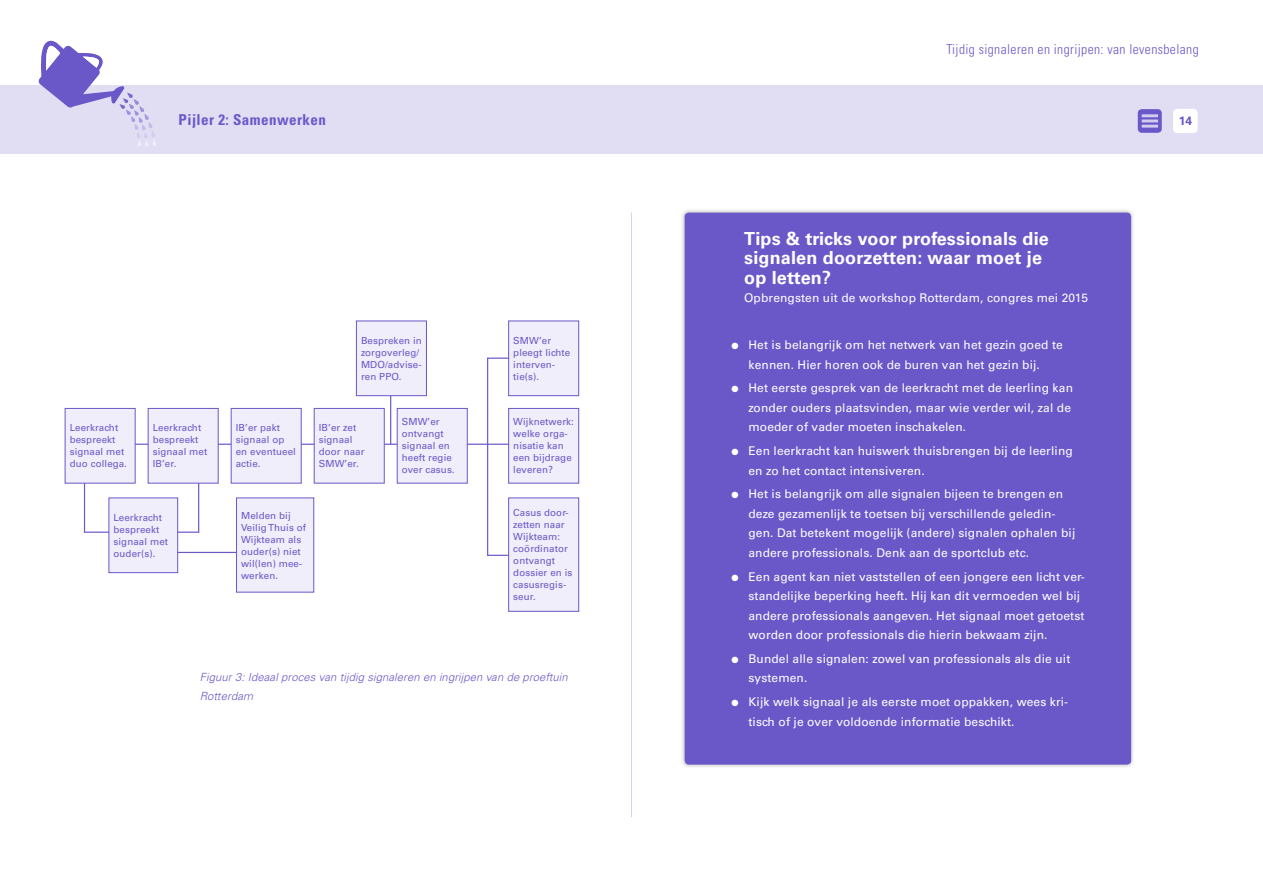
<style>
.page{position:relative;width:1263px;height:893px;background:#fff}
.page>*{position:absolute;margin:0;border:0;box-sizing:border-box;transform-origin:0 0}
.t1{font:700 18px/19.5px "Univers";letter-spacing:.01em;color:#fff}
.t2{font:700 condensed 15px "Univers";letter-spacing:.03em;color:#6a58c9}
.t3{font:300 condensed 13.65px "Univers";letter-spacing:.03em;color:#6a58c9}
.t4{font:12px/19.5px "Univers";letter-spacing:.01em;color:#fff}
.t5{font:700 12px "Univers";color:#6a58c9}
.t6{font:italic 300 11.25px/19.5px "Univers";letter-spacing:.01em;color:#6a58c9}
.t7{font:9.75px/12px "Univers";letter-spacing:.01em;color:#6a58c9}
</style>
<div class="page">
<hr style="left:631px;top:213px;width:1px;height:604px;background:#d7d2f0">
<div style="left:681px;top:209px;width:454px;height:560px;background:#181716;opacity:.3"></div>
<div style="left:685px;top:213px;width:446px;height:552px;background:#6a58c9;border-radius:4px"></div>
<div style="left:0;top:85px;width:1263px;height:68px;background:#e1def4"></div>
<svg style="left:38px;top:40px;width:118px;height:106px"></svg>
<div style="left:1173px;top:109px;width:25px;height:24px;background:#fff;border-radius:4px"></div>
<svg style="left:1138px;top:109px;width:24px;height:24px"></svg>
<hr style="left:1142px;top:114px;width:16px;height:3px;background:#d2cdef">
<svg style="left:1142px;top:120px;width:16px;height:2px"></svg>
<hr style="left:1142px;top:125px;width:16px;height:3px;background:#d2cdef">
<hr style="left:390px;top:383px;width:1px;height:62px;background:#6a58c9">
<hr style="left:173px;top:552px;width:82px;height:1px;background:#6a58c9">
<hr style="left:118px;top:444px;width:426px;height:1px;background:#6a58c9">
<svg style="left:64px;top:408px;width:155px;height:165px"></svg>
<svg style="left:230px;top:408px;width:72px;height:76px;background:#e9e6f7"></svg>
<div style="left:236px;top:497px;width:78px;height:96px;background:#f0eefa"></div>
<svg style="left:313px;top:408px;width:72px;height:76px;background:#e9e6f7"></svg>
<svg style="left:396px;top:408px;width:72px;height:76px;background:#e9e6f7"></svg>
<div style="left:356px;top:320px;width:71px;height:76px;background:#f0eefa"></div>
<svg style="left:486px;top:320px;width:93px;height:292px"></svg>
<p class="t3" style="left:946px;top:41px;width:254px">Tijdig signaleren en ingrijpen: van levensbelang</p>
<p class="t2" style="left:179px;top:110px;width:149px">Pijler 2: Samenwerken</p>
<p class="t5" style="left:1179px;top:113px;width:15px">14</p>
<p class="t7" style="left:361px;top:335px;width:62px">Bespreken in zorgoverleg/<br>MDO/advise&shy;ren PPO.</p>
<p class="t7" style="left:513px;top:335px;width:59px">SMW’er pleegt lichte interven&shy;tie(s).</p>
<p class="t7" style="left:70px;top:422px;width:59px">Leerkracht bespreekt signaal met duo collega.</p>
<p class="t7" style="left:153px;top:422px;width:56px">Leerkracht bespreekt signaal met<br>IB’er.</p>
<p class="t7" style="left:236px;top:422px;width:62px">IB’er pakt signaal op en eventueel actie.</p>
<p class="t7" style="left:114px;top:511px;width:56px">Leerkracht bespreekt signaal met ouder(s).</p>
<p class="t7" style="left:241px;top:509px;width:66px">Melden bij<br>Veilig Thuis of<br>Wijkteam als ouder(s) niet wil(len) mee&shy;werken.</p>
<p class="t7" style="left:319px;top:422px;width:47px">IB’er zet signaal door naar<br>SMW’er.</p>
<p class="t7" style="left:402px;top:416px;width:54px">SMW’er ontvangt signaal en heeft regie over casus.</p>
<p class="t7" style="left:513px;top:416px;width:62px">Wijknetwerk: welke orga&shy;nisatie kan een bijdrage leveren?</p>
<p class="t7" style="left:513px;top:507px;width:61px">Casus door&shy;zetten naar<br>Wijkteam: coördinator ontvangt dossier en is casusregis&shy;seur.</p>
<p class="t6" style="left:200px;top:667px;width:369px">Figuur 3: Ideaal proces van tijdig signaleren en ingrijpen van de proeftuin<br>Rotterdam</p>
<h1 class="t1" style="left:744px;top:229px;width:306px">Tips &amp; tricks voor professionals die signalen doorzetten: waar moet je op letten?</h1>
<p class="t4" style="left:744px;top:288px;width:345px">Opbrengsten uit de workshop Rotterdam, congres mei 2015</p>
<p class="t4" style="left:731px;top:335px;width:333px;text-align:center">● Het is belangrijk om het netwerk van het gezin goed te kennen. Hier horen ook de buren van het gezin bij.</p>
<p class="t4" style="left:748px;top:378px;width:326px;text-indent:-17px">● Het eerste gesprek van de leerkracht met de leerling kan zonder ouders plaatsvinden, maar wie verder wil, zal de moeder of vader moeten inschakelen.</p>
<p class="t4" style="left:748px;top:441px;width:326px;text-indent:-17px">● Een leerkracht kan huiswerk thuisbrengen bij de leerling en zo het contact intensiveren.</p>
<p class="t4" style="left:748px;top:484px;width:328px;text-indent:-17px">● Het is belangrijk om alle signalen bijeen te brengen en deze gezamenlijk te toetsen bij verschillende geledin&shy;gen. Dat betekent mogelijk (andere) signalen ophalen bij andere professionals. Denk aan de sportclub etc.</p>
<p class="t4" style="left:748px;top:567px;width:338px;text-indent:-17px">● Een agent kan niet vaststellen of een jongere een licht ver&shy;standelijke beperking heeft. Hij kan dit vermoeden wel bij andere professionals aangeven. Het signaal moet getoetst worden door professionals die hierin bekwaam zijn.</p>
<p class="t4" style="left:748px;top:649px;width:323px;text-indent:-17px">● Bundel alle signalen: zowel van professionals als die uit systemen.</p>
<p class="t4" style="left:748px;top:692px;width:321px;text-indent:-17px">● Kijk welk signaal je als eerste moet oppakken, wees kri&shy;tisch of je over voldoende informatie beschikt.</p>
</div>
